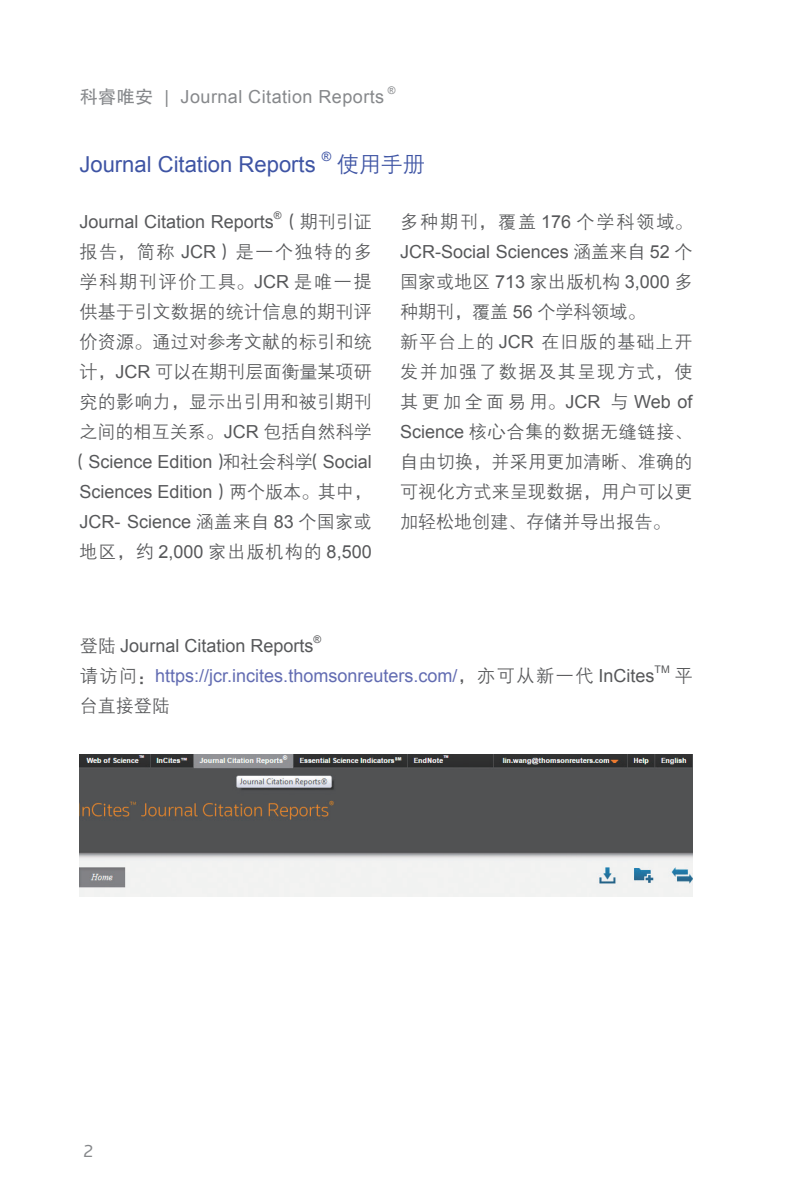
<style>
.page{position:relative;width:806px;height:1191px;background:#fff}
.page>*{position:absolute;margin:0;border:0;box-sizing:border-box;transform-origin:0 0}
.大标题{font:22px "Arial";color:#3e54a4}
.大标题-2{font:22px "FZZDXJW GB1 0";color:#3e54a4}
.正文{font:18px/30px "FZZDXJW GB1 0";letter-spacing:.015em;color:#57585a;text-align:justify}
.正文-2{font:18px "Arial";color:#626cb2}
.正文-3{font:18px "Arial";color:#57585a}
.t1{font:18px "Arial";letter-spacing:.025em;color:#86888b}
.t2{font:18px "Knowledge";color:#86888b}
.大标题-3{font:12.8px "Arial";color:#3e54a4}
.正文-4{font:10.4px "Arial";color:#57585a}
.t3{font:10.4px "Arial";color:#86888b}
.s1{font-family:"FZHTJW GB1 0"}
.s2{font-family:"Arial"}
.s3{font-family:"FZZDXJW GB1 0"}
.s4{font-family:"FZZDXJW GB1 0";color:#57585a}
.s5{color:#57585a}
</style>
<div class="page">
<img style="left:80px;top:754px;width:612px;height:142px">
<p class="t1" style="left:80px;top:85px;width:306px"><span class="s1">科睿唯安</span> | Journal Citation Reports</p>
<p class="t3" style="left:387px;top:84px;width:9px">®</p>
<p class="大标题" style="left:79px;top:150px;width:237px">Journal Citation Reports</p>
<p class="大标题-3" style="left:321px;top:148px;width:11px">®</p>
<p class="大标题-2" style="left:336px;top:152px;width:89px">使用手册</p>
<p class="正文-4" style="left:274px;top:209px;width:9px">®</p>
<p class="正文" style="left:70px;top:237px;width:303px;text-align:center">报告，简称 <span class="s2">JCR</span>）是一个独特的多学科期刊评价工具。<span class="s2">JCR</span> 是唯一提供基于引文数据的统计信息的期刊评价资源。通过对参考文献的标引和统计，<span class="s2">JCR</span> 可以在期刊层面衡量某项研究的影响力，显示出引用和被引期刊之间的相互关系。<span class="s2">JCR</span> 包括自然科学（<span class="s2">Science Edition</span>）和社会科学（<span class="s2">Social<br>Sciences Edition</span>）两个版本。其中，<br><span class="s2">JCR- Science</span> 涵盖来自 <span class="s2">83</span> 个国家或地区，约 <span class="s2">2,000</span> 家出版机构的 <span class="s2">8,500</span></p>
<p class="正文-3" style="left:79px;top:210px;width:293px">Journal Citation Reports <span class="s3">（期刊引证</span></p>
<p class="正文" style="left:400px;top:207px;width:293px">多种期刊，覆盖 <span class="s2">176</span> 个学科领域。<span class="s2">JCR-Social Sciences</span> 涵盖来自 <span class="s2">52</span> 个国家或地区 <span class="s2">713</span> 家出版机构 <span class="s2">3,000</span> 多种期刊，覆盖 <span class="s2">56</span> 个学科领域。</p>
<p class="正文" style="left:400px;top:327px;width:294px">新平台上的 <span class="s2">JCR</span> 在旧版的基础上开发并加强了数据及其呈现方式，使其更加全面易用。<span class="s2">JCR</span> 与 <span class="s2">Web of Science</span> 核心合集的数据无缝链接、自由切换，并采用更加清晰、准确的可视化方式来呈现数据，用户可以更加轻松地创建、存储并导出报告。</p>
<p class="正文-3" style="left:80px;top:633px;width:235px"><span class="s3">登陆</span> Journal Citation Reports</p>
<p class="正文-4" style="left:313px;top:632px;width:9px">®</p>
<p class="正文-2" style="left:80px;top:663px;width:576px"><span class="s4">请访问：</span>https://jcr.incites.thomsonreuters.com/<span class="s4">，亦可从新一代</span> <span class="s5">InCites</span></p>
<p class="正文-4" style="left:654px;top:662px;width:17px">TM</p>
<p class="正文" style="left:674px;top:661px;width:19px">平</p>
<p class="正文" style="left:80px;top:691px;width:91px">台直接登陆</p>
<p class="t2" style="left:83px;top:1139px;width:11px">2</p>
</div>
